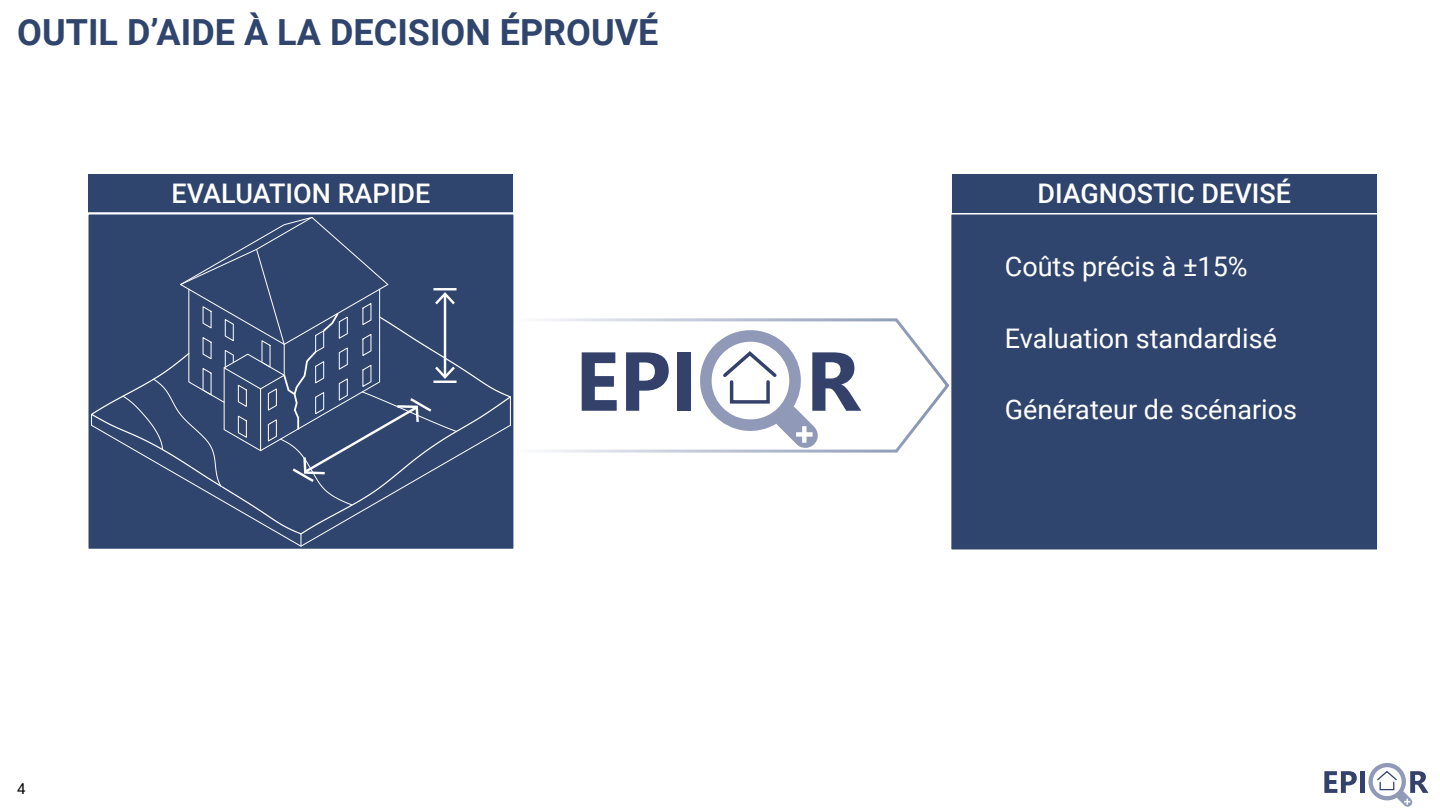
<style>
.page{position:relative;width:1440px;height:810px;background:#fff}
.page>*{position:absolute;margin:0;border:0;box-sizing:border-box;transform-origin:0 0}
.t1{font:700 36px "Roboto";color:#30456e}
.t2{font:27px "Roboto";color:#fff}
.t3{font:500 27px "Roboto";color:#fff}
.t4{font:15px "Roboto";color:#000}
</style>
<div class="page">
<svg style="left:1324px;top:771px;width:33px;height:22px"></svg>
<div style="left:1360px;top:771px;width:5px;height:22px;background:#34416b"></div>
<svg style="left:1368px;top:763px;width:60px;height:44px"></svg>
<div style="left:1380px;top:782px;width:14px;height:8px;border:1px solid #34416b"></div>
<svg style="left:542px;top:318px;width:406px;height:135px"></svg>
<div style="left:948px;top:212px;width:429px;height:338px;background:#30456e"></div>
<div style="left:88px;top:174px;width:425px;height:38px;background:#30456e"></div>
<div style="left:952px;top:174px;width:425px;height:38px;background:#30456e"></div>
<svg style="left:88px;top:212px;width:426px;height:337px;background:#394d74"></svg>
<svg style="left:582px;top:352px;width:35px;height:59px"></svg>
<svg style="left:626px;top:352px;width:43px;height:59px"></svg>
<div style="left:677px;top:352px;width:13px;height:59px;background:#34416b"></div>
<svg style="left:697px;top:327px;width:164px;height:121px"></svg>
<div style="left:730px;top:380px;width:40px;height:24px;border:3px solid #34416b"></div>
<p class="t1" style="left:17px;top:7px;width:643px">OUTIL D’AIDE À LA DECISION ÉPROUVÉ</p>
<p class="t3" style="left:172px;top:175px;width:260px">EVALUATION RAPIDE</p>
<p class="t3" style="left:1037px;top:175px;width:255px">DIAGNOSTIC DEVISÉ</p>
<p class="t2" style="left:1005px;top:248px;width:244px">Coûts précis à ±15%</p>
<p class="t2" style="left:1005px;top:319px;width:274px">Evaluation standardisé</p>
<p class="t4" style="left:17px;top:778px;width:10px">4</p>
<p class="t2" style="left:1005px;top:390px;width:294px">Générateur de scénarios</p>
</div>
